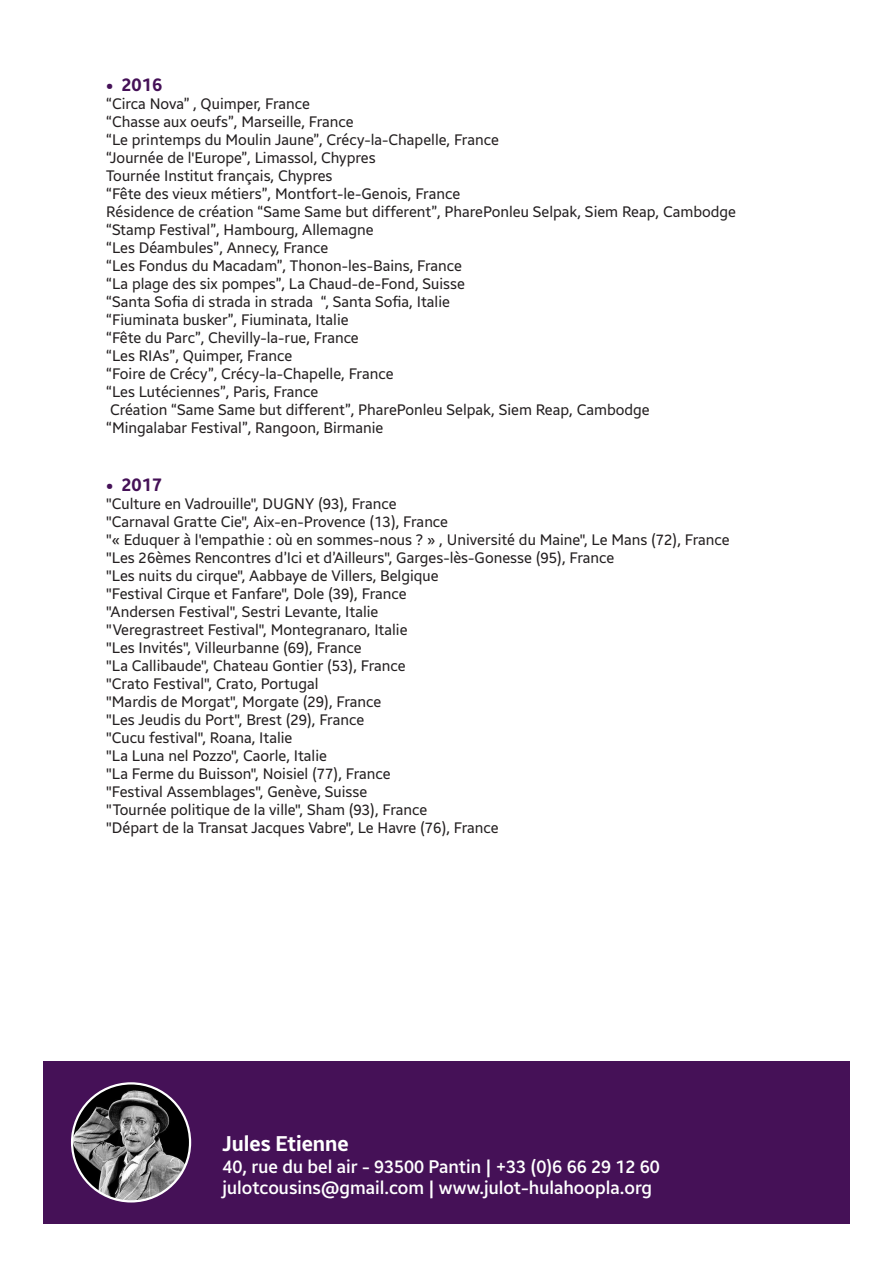
<style>
.page{position:relative;width:893px;height:1263px;background:#fff}
.page>*{position:absolute;margin:0;border:0;box-sizing:border-box;transform-origin:0 0}
.t1{font:700 21px "Breeze Sans";color:#fff}
.t2{font:500 18px "Breeze Sans";color:#fff}
.t3{font:700 18px "Breeze Sans";color:#451157}
.t4{font:15px "Breeze Sans";color:#231f20}
</style>
<div class="page">
<div style="left:43px;top:1061px;width:807px;height:162px;background:#451157"></div>
<img style="left:72px;top:1083px;width:118px;height:118px;border-radius:59px">
<div style="left:71px;top:1082px;width:120px;height:120px;border:2px solid #fff;border-radius:50%"></div>
<p class="t3" style="left:106px;top:73px;width:57px">• 2016</p>
<p class="t4" style="left:106px;top:94px;width:205px">“Circa Nova” , Quimper, France</p>
<p class="t4" style="left:106px;top:112px;width:249px">“Chasse aux oeufs”, Marseille, France</p>
<p class="t4" style="left:106px;top:130px;width:394px">“Le printemps du Moulin Jaune”, Crécy-la-Chapelle, France</p>
<p class="t4" style="left:106px;top:148px;width:271px">“Journée de l'Europe”, Limassol, Chypres</p>
<p class="t4" style="left:106px;top:166px;width:228px">Tournée Institut français, Chypres</p>
<p class="t4" style="left:106px;top:184px;width:355px">“Fête des vieux métiers”, Montfort-le-Genois, France</p>
<p class="t4" style="left:106px;top:202px;width:631px">Résidence de création “Same Same but different”, PharePonleu Selpak, Siem Reap, Cambodge</p>
<p class="t4" style="left:106px;top:220px;width:269px">“Stamp Festival”, Hambourg, Allemagne</p>
<p class="t4" style="left:106px;top:238px;width:223px">“Les Déambules”, Annecy, France</p>
<p class="t4" style="left:106px;top:256px;width:357px">“Les Fondus du Macadam”, Thonon-les-Bains, France</p>
<p class="t4" style="left:106px;top:274px;width:360px">“La plage des six pompes”, La Chaud-de-Fond, Suisse</p>
<p class="t4" style="left:106px;top:292px;width:345px">“Santa Sofia di strada in strada “, Santa Sofia, Italie</p>
<p class="t4" style="left:106px;top:310px;width:244px">“Fiuminata busker”, Fiuminata, Italie</p>
<p class="t4" style="left:106px;top:328px;width:254px">“Fête du Parc”, Chevilly-la-rue, France</p>
<p class="t4" style="left:106px;top:346px;width:187px">“Les RIAs”, Quimper, France</p>
<p class="t4" style="left:106px;top:364px;width:289px">“Foire de Crécy”, Crécy-la-Chapelle, France</p>
<p class="t4" style="left:106px;top:382px;width:214px">“Les Lutéciennes”, Paris, France</p>
<p class="t4" style="left:110px;top:400px;width:541px">Création “Same Same but different”, PharePonleu Selpak, Siem Reap, Cambodge</p>
<p class="t4" style="left:106px;top:418px;width:279px">“Mingalabar Festival”, Rangoon, Birmanie</p>
<p class="t3" style="left:106px;top:472px;width:57px">• 2017</p>
<p class="t4" style="left:106px;top:493px;width:292px">"Culture en Vadrouille", DUGNY (93), France</p>
<p class="t4" style="left:106px;top:511px;width:343px">"Carnaval Gratte Cie", Aix-en-Provence (13), France</p>
<p class="t4" style="left:106px;top:529px;width:625px">"« Eduquer à l'empathie : où en sommes-nous ? » , Université du Maine", Le Mans (72), France</p>
<p class="t4" style="left:106px;top:547px;width:510px">"Les 26èmes Rencontres d’Ici et d’Ailleurs", Garges-lès-Gonesse (95), France</p>
<p class="t4" style="left:106px;top:565px;width:334px">"Les nuits du cirque", Aabbaye de Villers, Belgique</p>
<p class="t4" style="left:106px;top:583px;width:302px">"Festival Cirque et Fanfare", Dole (39), France</p>
<p class="t4" style="left:106px;top:601px;width:274px">"Andersen Festival", Sestri Levante, Italie</p>
<p class="t4" style="left:106px;top:619px;width:303px">"Veregrastreet Festival", Montegranaro, Italie</p>
<p class="t4" style="left:106px;top:637px;width:257px">"Les Invités", Villeurbanne (69), France</p>
<p class="t4" style="left:106px;top:655px;width:301px">"La Callibaude", Chateau Gontier (53), France</p>
<p class="t4" style="left:106px;top:673px;width:214px">"Crato Festival", Crato, Portugal</p>
<p class="t4" style="left:106px;top:691px;width:277px">"Mardis de Morgat", Morgate (29), France</p>
<p class="t4" style="left:106px;top:709px;width:259px">"Les Jeudis du Port", Brest (29), France</p>
<p class="t4" style="left:106px;top:727px;width:188px">"Cucu festival", Roana, Italie</p>
<p class="t4" style="left:106px;top:745px;width:222px">"La Luna nel Pozzo", Caorle, Italie</p>
<p class="t4" style="left:106px;top:763px;width:286px">"La Ferme du Buisson", Noisiel (77), France</p>
<p class="t4" style="left:106px;top:781px;width:263px">"Festival Assemblages", Genève, Suisse</p>
<p class="t4" style="left:106px;top:799px;width:323px">"Tournée politique de la ville", Sham (93), France</p>
<p class="t4" style="left:106px;top:817px;width:394px">"Départ de la Transat Jacques Vabre", Le Havre (76), France</p>
<p class="t1" style="left:222px;top:1130px;width:128px">Jules Etienne</p>
<p class="t2" style="left:222px;top:1154px;width:439px">40, rue du bel air - 93500 Pantin | +33 (0)6 66 29 12 60</p>
<p class="t2" style="left:222px;top:1176px;width:431px">julotcousins@gmail.com | www.julot-hulahoopla.org</p>
</div>
